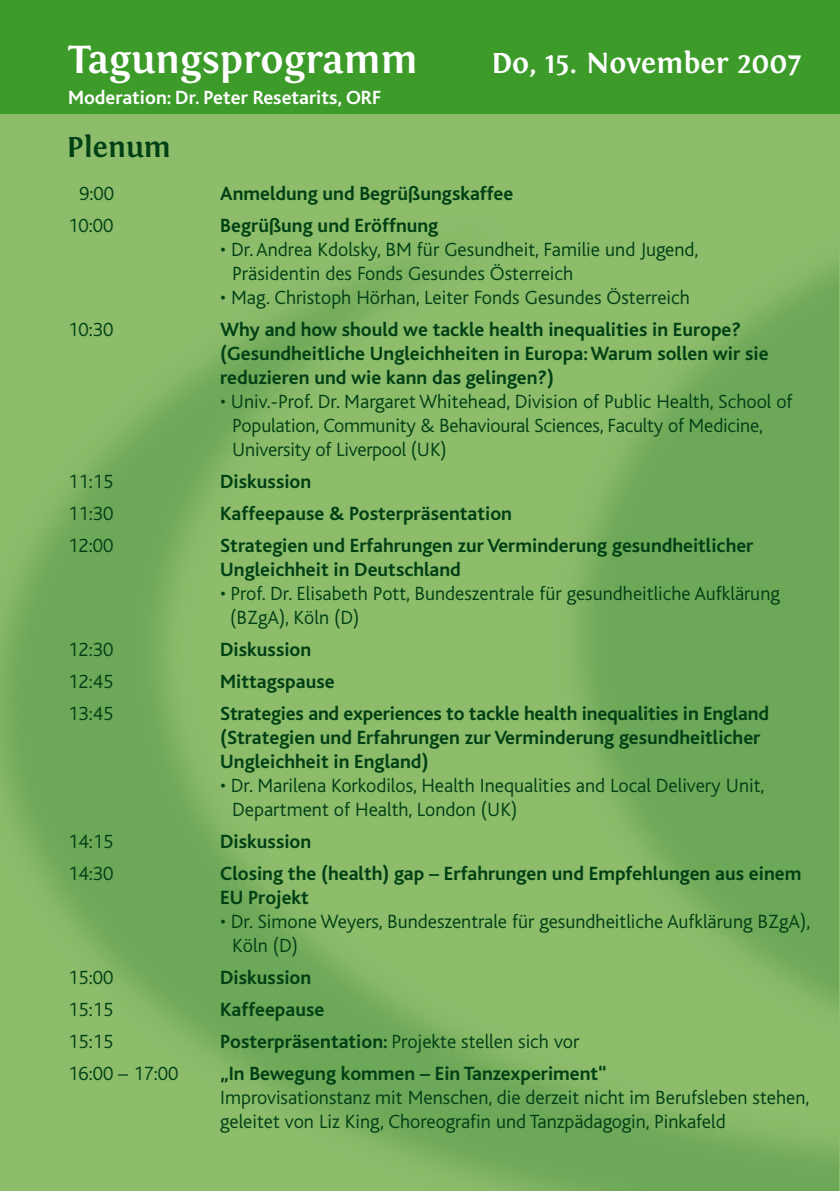
<style>
.page{position:relative;width:840px;height:1191px;background:#fff}
.page>*{position:absolute;margin:0;border:0;box-sizing:border-box;transform-origin:0 0}
.t1{font:700 41px "Fontin";color:#fff}
.t2{font:700 30px "Fontin";color:#fff}
.t3{font:700 30px "Fontin";color:#004015}
.t4{font:300 20px/24px "Bliss";color:#004015}
.t5{font:700 20px/24px "Bliss";color:#004015}
.t6{font:700 20px "Bliss";color:#fff}
.s1{font-weight:700}
</style>
<div class="page">
<img style="left:0;top:113px;width:839px;height:1078px">
<hr style="left:839px;top:0;width:1px;height:1191px;background:#8ebd6b">
<div style="left:0;top:0;width:839px;height:113px;background:#3c9b29"></div>
<hr style="left:839px;top:0;width:1px;height:113px;background:#3c9b29">
<h1 class="t1" style="left:68px;top:36px;width:351px">Tagungsprogramm</h1>
<h2 class="t2" style="left:491px;top:46px;width:311px">Do, 15. November 2007</h2>
<p class="t6" style="left:68px;top:87px;width:315px">Moderation: Dr. Peter Resetarits, ORF</p>
<h2 class="t3" style="left:67px;top:130px;width:106px">Plenum</h2>
<p class="t4" style="left:79px;top:181px;width:36px">9:00</p>
<p class="t5" style="left:220px;top:181px;width:294px">Anmeldung und Begrüßungskaffee</p>
<p class="t4" style="left:68px;top:213px;width:47px">10:00</p>
<p class="t5" style="left:220px;top:213px;width:219px">Begrüßung und Eröffnung</p>
<p class="t4" style="left:232px;top:237px;width:467px;text-indent:-12px">• Dr. Andrea Kdolsky, BM für Gesundheit, Familie und Jugend,<br>Präsidentin des Fonds Gesundes Österreich</p>
<p class="t4" style="left:220px;top:285px;width:471px">• Mag. Christoph Hörhan, Leiter Fonds Gesundes Österreich</p>
<p class="t4" style="left:68px;top:317px;width:47px">10:30</p>
<p class="t5" style="left:220px;top:317px;width:549px">Why and how should we tackle health inequalities in Europe? (Gesundheitliche Ungleichheiten in Europa: Warum sollen wir sie reduzieren und wie kann das gelingen?)</p>
<p class="t4" style="left:232px;top:389px;width:561px;text-indent:-12px">• Univ.-Prof. Dr. Margaret Whitehead, Division of Public Health, School of<br>Population, Community &amp; Behavioural Sciences, Faculty of Medicine,<br>University of Liverpool (UK)</p>
<p class="t4" style="left:68px;top:469px;width:47px">11:15</p>
<p class="t5" style="left:220px;top:469px;width:92px">Diskussion</p>
<p class="t4" style="left:68px;top:501px;width:47px">11:30</p>
<p class="t5" style="left:220px;top:501px;width:293px">Kaffeepause &amp; Posterpräsentation</p>
<p class="t4" style="left:68px;top:533px;width:47px">12:00</p>
<p class="t5" style="left:220px;top:533px;width:534px">Strategien und Erfahrungen zur Verminderung gesundheitlicher<br>Ungleichheit in Deutschland</p>
<p class="t4" style="left:230px;top:581px;width:551px;text-indent:-10px">• Prof. Dr. Elisabeth Pott, Bundeszentrale für gesundheitliche Aufklärung (BZgA), Köln (D)</p>
<p class="t4" style="left:68px;top:637px;width:47px">12:30</p>
<p class="t5" style="left:220px;top:637px;width:92px">Diskussion</p>
<p class="t4" style="left:68px;top:669px;width:47px">12:45</p>
<p class="t5" style="left:220px;top:669px;width:116px">Mittagspause</p>
<p class="t4" style="left:68px;top:701px;width:47px">13:45</p>
<p class="t5" style="left:220px;top:701px;width:550px">Strategies and experiences to tackle health inequalities in England (Strategien und Erfahrungen zur Verminderung gesundheitlicher<br>Ungleichheit in England)</p>
<p class="t4" style="left:232px;top:773px;width:533px;text-indent:-12px">• Dr. Marilena Korkodilos, Health Inequalities and Local Delivery Unit,<br>Department of Health, London (UK)</p>
<p class="t4" style="left:68px;top:829px;width:47px">14:15</p>
<p class="t5" style="left:220px;top:829px;width:92px">Diskussion</p>
<p class="t4" style="left:68px;top:861px;width:47px">14:30</p>
<p class="t5" style="left:220px;top:861px;width:582px">Closing the (health) gap – Erfahrungen und Empfehlungen aus einem<br>EU Projekt</p>
<p class="t4" style="left:232px;top:909px;width:579px;text-indent:-12px">• Dr. Simone Weyers, Bundeszentrale für gesundheitliche Aufklärung BZgA),<br>Köln (D)</p>
<p class="t4" style="left:68px;top:965px;width:47px">15:00</p>
<p class="t5" style="left:220px;top:965px;width:92px">Diskussion</p>
<p class="t4" style="left:68px;top:997px;width:47px">15:15</p>
<p class="t5" style="left:220px;top:997px;width:106px">Kaffeepause</p>
<p class="t4" style="left:68px;top:1029px;width:47px">15:15</p>
<p class="t4" style="left:220px;top:1029px;width:360px"><span class="s1">Posterpräsentation:</span> Projekte stellen sich vor</p>
<p class="t4" style="left:68px;top:1061px;width:112px">16:00 – 17:00</p>
<p class="t5" style="left:220px;top:1061px;width:387px">„In Bewegung kommen – Ein Tanzexperiment“</p>
<p class="t4" style="left:220px;top:1085px;width:590px">Improvisationstanz mit Menschen, die derzeit nicht im Berufsleben stehen, geleitet von Liz King, Choreografin und Tanzpädagogin, Pinkafeld</p>
</div>
